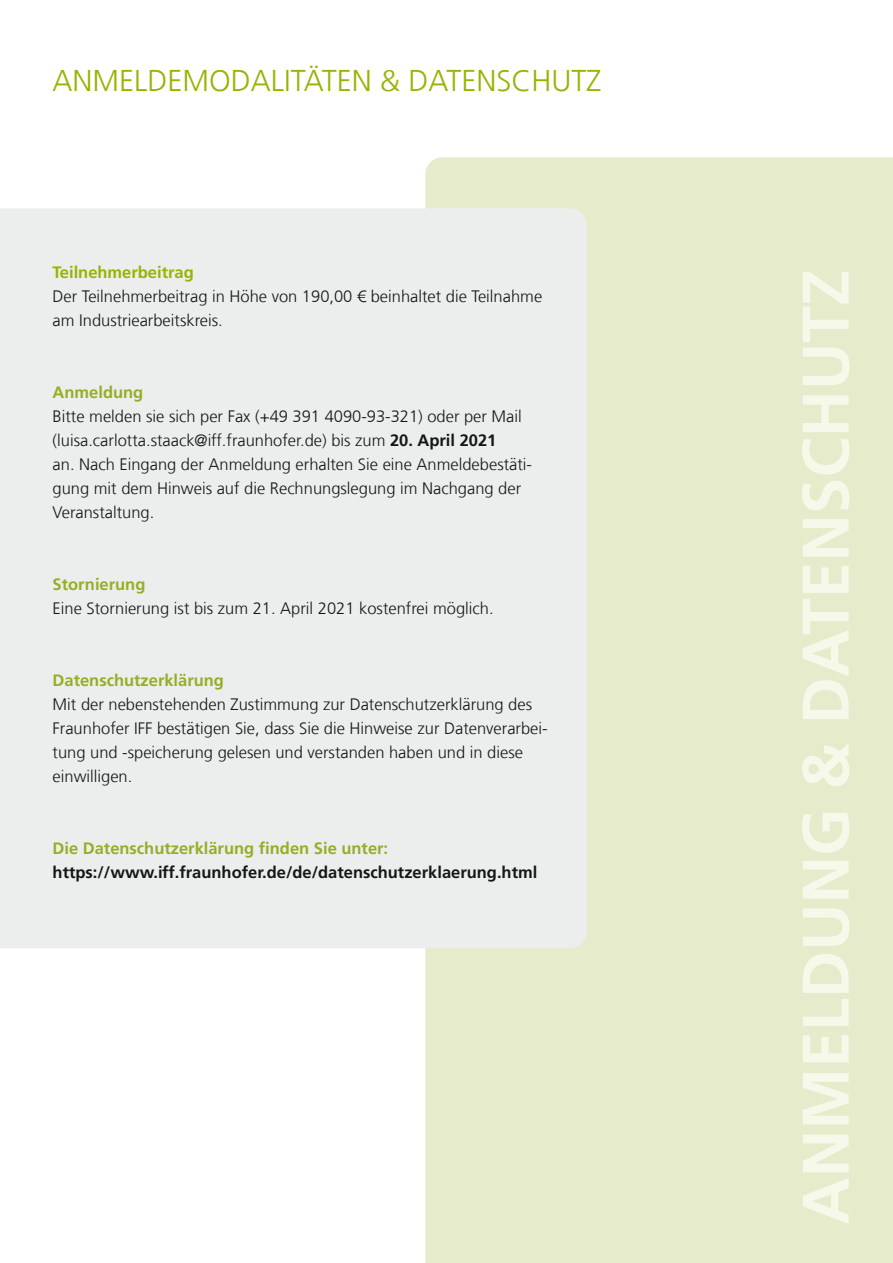
<style>
.page{position:relative;width:893px;height:1263px;background:#fff}
.page>*{position:absolute;margin:0;border:0;box-sizing:border-box;transform-origin:0 0}
.t1{font:700 65.7px "Frutiger LT Com";color:#f6f8ea}
.t2{font:300 30px "Frutiger LT Com";color:#98b300}
.t3{font:300 16.5px/24px "Frutiger LT Com";color:#151616}
.t4{font:700 16.5px "Frutiger LT Com";color:#95ae24}
.t5{font:700 16.5px "Frutiger LT Com";color:#151616}
.t6{font:700 16.5px "Frutiger LT Com";color:#98b300}
.s1{font-weight:700}
</style>
<div class="page">
<div style="left:425px;top:157px;width:468px;height:1106px;background:#e6eccb"></div>
<div style="left:0;top:208px;width:587px;height:740px;background:#eceded"></div>
<div style="left:802px;top:272px;width:47px;height:952px;background:#e6eccb"></div>
<h2 class="t2" style="left:53px;top:63px;width:551px">ANMELDEMODALITÄTEN &amp; DATENSCHUTZ</h2>
<p class="t6" style="left:53px;top:263px;width:143px">Teilnehmerbeitrag</p>
<p class="t3" style="left:53px;top:285px;width:491px">Der Teilnehmerbeitrag in Höhe von 190,00 € beinhaltet die Teilnahme am Industriearbeitskreis.</p>
<p class="t4" style="left:53px;top:383px;width:92px">Anmeldung</p>
<p class="t3" style="left:53px;top:405px;width:481px">Bitte melden sie sich per Fax (+49 391 4090-93-321) oder per Mail (luisa.carlotta.staack@iff.fraunhofer.de) bis zum <span class="s1">20. April 2021<br></span>an. Nach Eingang der Anmeldung erhalten Sie eine Anmeldebestäti&shy;gung mit dem Hinweis auf die Rechnungslegung im Nachgang der Veranstaltung.</p>
<p class="t4" style="left:53px;top:575px;width:94px">Stornierung</p>
<p class="t3" style="left:53px;top:597px;width:443px">Eine Stornierung ist bis zum 21. April 2021 kostenfrei möglich.</p>
<p class="t4" style="left:53px;top:671px;width:173px">Datenschutzerklärung</p>
<p class="t3" style="left:53px;top:693px;width:497px">Mit der nebenstehenden Zustimmung zur Datenschutzerklärung des Fraunhofer IFF bestätigen Sie, dass Sie die Hinweise zur Datenverarbei&shy;tung und -speicherung gelesen und verstanden haben und in diese einwilligen.</p>
<p class="t4" style="left:53px;top:839px;width:337px">Die Datenschutzerklärung finden Sie unter:</p>
<p class="t5" style="left:53px;top:863px;width:486px">https://www.iff.fraunhofer.de/de/datenschutzerklaerung.html</p>
<h1 class="t1" style="left:787px;top:1225px;width:957px;rotate:-90deg">ANMELDUNG &amp; DATENSCHUTZ</h1>
</div>
